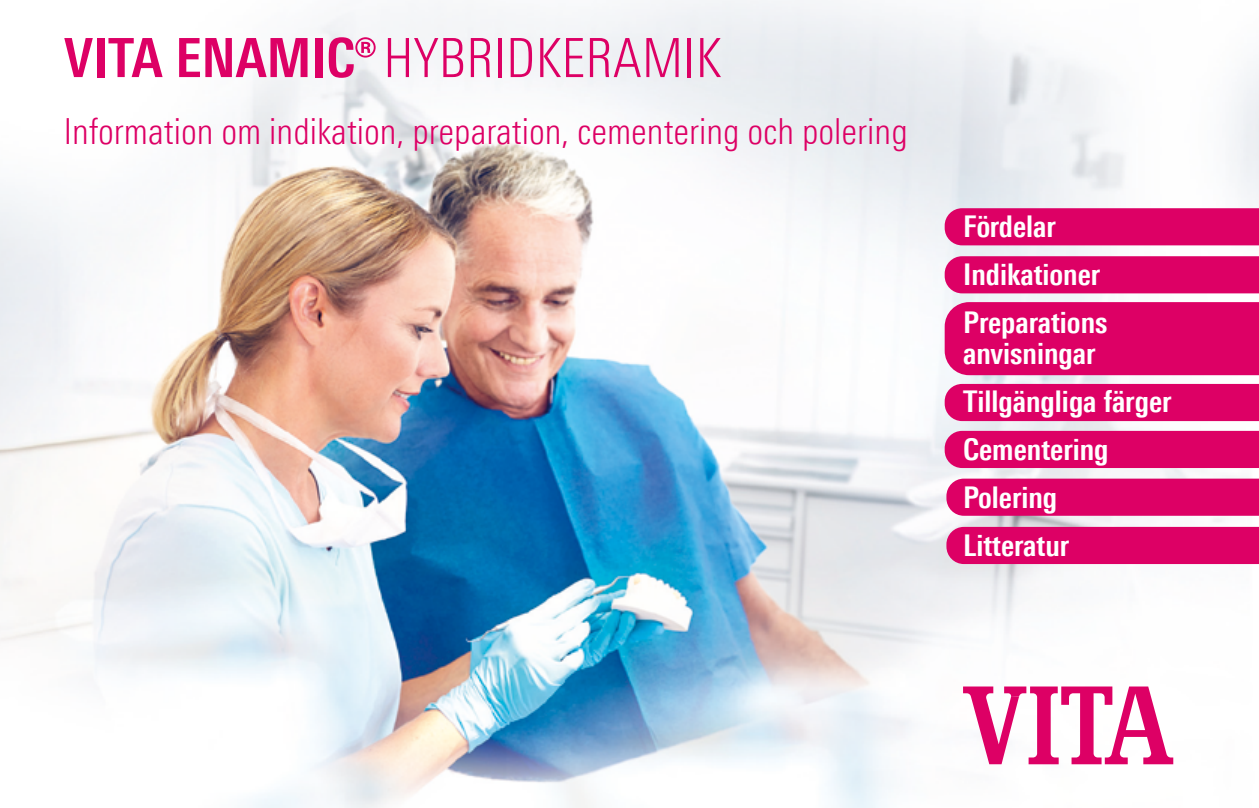
<style>
.page{position:relative;width:1259px;height:808px;background:#fff}
.page>*{position:absolute;margin:0;border:0;box-sizing:border-box;transform-origin:0 0}
.t1{font:300 condensed 54px "Univers Next Pro";color:#dd0065}
.t2{font:300 condensed 36px "Univers Next Pro";color:#dd0065}
.t3{font:700 condensed 30px/48px "Univers Next Pro";color:#fff}
.s1{font-weight:700}
</style>
<div class="page">
<img style="left:0;top:0;width:1259px;height:808px">
<svg style="left:963px;top:686px;width:210px;height:78px"></svg>
<div style="left:944px;top:208px;width:315px;height:37px;background:#dd0065"></div>
<div style="left:944px;top:256px;width:315px;height:37px;background:#dd0065"></div>
<div style="left:944px;top:302px;width:315px;height:73px;background:#dd0065"></div>
<div style="left:944px;top:384px;width:315px;height:37px;background:#dd0065"></div>
<div style="left:944px;top:431px;width:315px;height:37px;background:#dd0065"></div>
<div style="left:946px;top:479px;width:313px;height:37px;background:#dd0065"></div>
<div style="left:946px;top:527px;width:313px;height:37px;background:#dd0065"></div>
<h1 class="t1" style="left:64px;top:27px;width:659px"><span class="s1">VITA ENAMIC®</span>HYBRIDKERAMIK</h1>
<p class="t2" style="left:64px;top:111px;width:845px">Information om indikation, preparation, cementering och polering</p>
<p class="t3" style="left:963px;top:202px;width:146px">Fördelar<br>Indikationer<br>Preparations</p>
<p class="t3" style="left:963px;top:329px;width:210px">anvisningar<br>Tillgängliga färger<br>Cementering<br>Polering<br>Litteratur</p>
</div>
